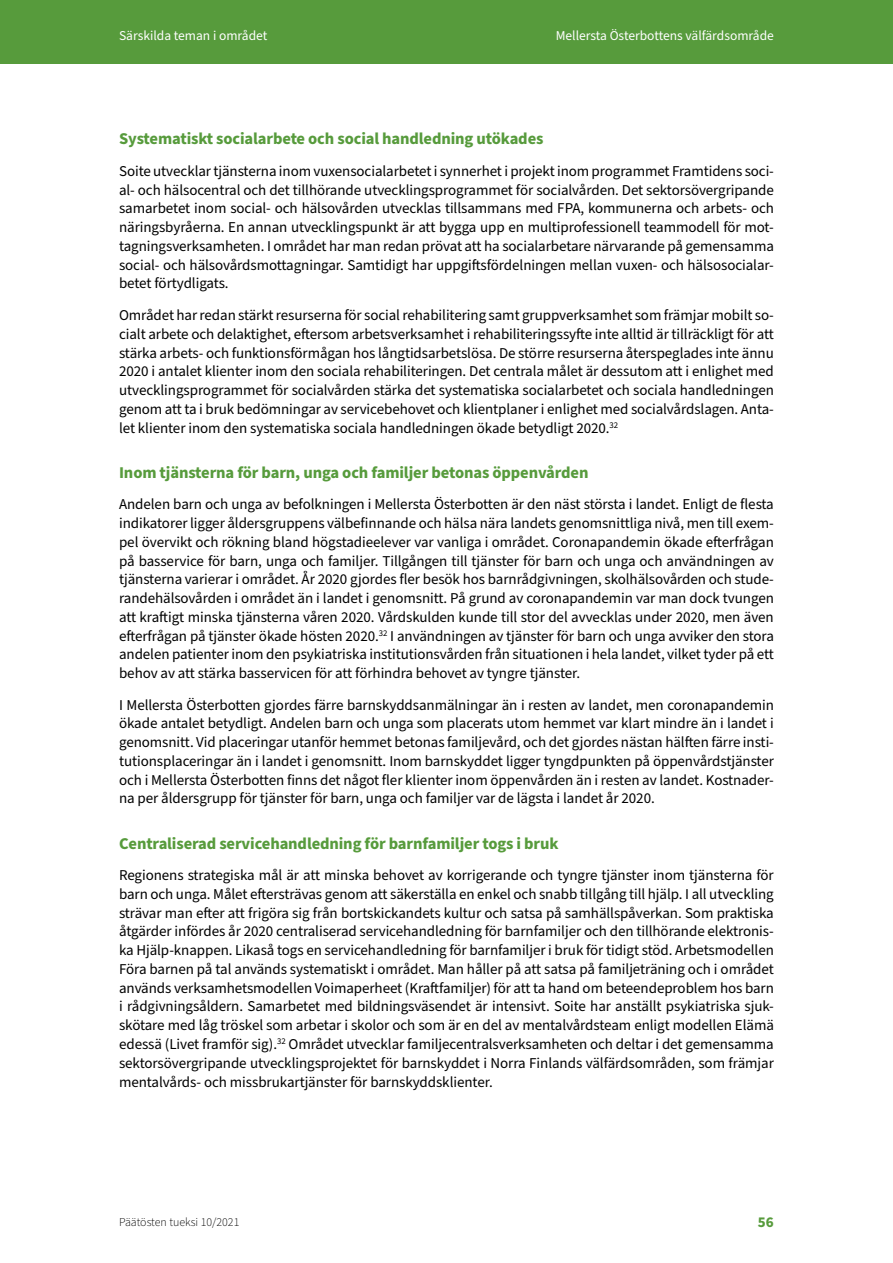
<style>
.page{position:relative;width:893px;height:1263px;background:#fff}
.page>*{position:absolute;margin:0;border:0;box-sizing:border-box;transform-origin:0 0}
.Otsikko_3{font:700 16.5px "Source Sans Pro";letter-spacing:-.01em;color:#579b3c}
.Text{font:15px/18.8px "Source Sans Pro";letter-spacing:-.005em;color:#000;text-align:justify}
.t1{font:700 15px "Source Sans Pro";color:#579b3c}
.t2{font:13.5px "Source Sans Pro";color:#fff}
.t3{font:300 12px "Source Sans Pro";color:#000}
</style>
<div class="page">
<div style="left:0;top:0;width:893px;height:64px;background:#579b3c"></div>
<p class="t2" style="left:119px;top:27px;width:150px">Särskilda teman i området</p>
<p class="t2" style="left:556px;top:27px;width:220px">Mellersta Österbottens välfärdsområde</p>
<h3 class="Otsikko_3" style="left:119px;top:128px;width:426px">Systematiskt socialarbete och social handledning utökades</h3>
<p class="Text" style="left:119px;top:162px;width:656px">Soite utvecklar tjänsterna inom vuxensocialarbetet i synnerhet i projekt inom programmet Framtidens soci&shy;al- och hälsocentral och det tillhörande utvecklingsprogrammet för socialvården. Det sektorsövergripande samarbetet inom social- och hälsovården utvecklas tillsammans med FPA, kommunerna och arbets- och näringsbyråerna. En annan utvecklingspunkt är att bygga upp en multiprofessionell teammodell för mot&shy;tagningsverksamheten. I området har man redan prövat att ha socialarbetare närvarande på gemensamma social- och hälsovårdsmottagningar. Samtidigt har uppgiftsfördelningen mellan vuxen- och hälsosocialar&shy;betet förtydligats.</p>
<p class="Text" style="left:119px;top:306px;width:656px">Området har redan stärkt resurserna för social rehabilitering samt gruppverksamhet som främjar mobilt so&shy;cialt arbete och delaktighet, eftersom arbetsverksamhet i rehabiliteringssyfte inte alltid är tillräckligt för att stärka arbets- och funktionsförmågan hos långtidsarbetslösa. De större resurserna återspeglades inte ännu 2020 i antalet klienter inom den sociala rehabiliteringen. Det centrala målet är dessutom att i enlighet med utvecklingsprogrammet för socialvården stärka det systematiska socialarbetet och sociala handledningen genom att ta i bruk bedömningar av servicebehovet och klientplaner i enlighet med socialvårdslagen. Anta&shy;let klienter inom den systematiska sociala handledningen ökade betydligt 2020.<sup>32</sup></p>
<h3 class="Otsikko_3" style="left:119px;top:461px;width:471px">Inom tjänsterna för barn, unga och familjer betonas öppenvården</h3>
<p class="Text" style="left:119px;top:495px;width:656px">Andelen barn och unga av befolkningen i Mellersta Österbotten är den näst största i landet. Enligt de flesta indikatorer ligger åldersgruppens välbefinnande och hälsa nära landets genomsnittliga nivå, men till exem&shy;pel övervikt och rökning bland högstadieelever var vanliga i området. Coronapandemin ökade efterfrågan på basservice för barn, unga och familjer. Tillgången till tjänster för barn och unga och användningen av tjänsterna varierar i området. År 2020 gjordes fler besök hos barnrådgivningen, skolhälsovården och stude&shy;randehälsovården i området än i landet i genomsnitt. På grund av coronapandemin var man dock tvungen att kraftigt minska tjänsterna våren 2020. Vårdskulden kunde till stor del avvecklas under 2020, men även efterfrågan på tjänster ökade hösten 2020.<sup>32</sup> I användningen av tjänster för barn och unga avviker den stora andelen patienter inom den psykiatriska institutionsvården från situationen i hela landet, vilket tyder på ett behov av att stärka basservicen för att förhindra behovet av tyngre tjänster.</p>
<p class="Text" style="left:119px;top:696px;width:656px">I Mellersta Österbotten gjordes färre barnskyddsanmälningar än i resten av landet, men coronapandemin ökade antalet betydligt. Andelen barn och unga som placerats utom hemmet var klart mindre än i landet i genomsnitt. Vid placeringar utanför hemmet betonas familjevård, och det gjordes nästan hälften färre insti&shy;tutionsplaceringar än i landet i genomsnitt. Inom barnskyddet ligger tyngdpunkten på öppenvårdstjänster och i Mellersta Österbotten finns det något fler klienter inom öppenvården än i resten av landet. Kostnader&shy;na per åldersgrupp för tjänster för barn, unga och familjer var de lägsta i landet år 2020.</p>
<h3 class="Otsikko_3" style="left:119px;top:832px;width:441px">Centraliserad servicehandledning för barnfamiljer togs i bruk</h3>
<p class="Text" style="left:119px;top:866px;width:656px">Regionens strategiska mål är att minska behovet av korrigerande och tyngre tjänster inom tjänsterna för barn och unga. Målet eftersträvas genom att säkerställa en enkel och snabb tillgång till hjälp. I all utveckling strävar man efter att frigöra sig från bortskickandets kultur och satsa på samhällspåverkan. Som praktiska åtgärder infördes år 2020 centraliserad servicehandledning för barnfamiljer och den tillhörande elektronis&shy;ka Hjälp-knappen. Likaså togs en servicehandledning för barnfamiljer i bruk för tidigt stöd. Arbetsmodellen Föra barnen på tal används systematiskt i området. Man håller på att satsa på familjeträning och i området används verksamhetsmodellen Voimaperheet (Kraftfamiljer) för att ta hand om beteendeproblem hos barn i rådgivningsåldern. Samarbetet med bildningsväsendet är intensivt. Soite har anställt psykiatriska sjuk&shy;skötare med låg tröskel som arbetar i skolor och som är en del av mentalvårdsteam enligt modellen Elämä edessä (Livet framför sig).<sup>32</sup> Området utvecklar familjecentralsverksamheten och deltar i det gemensamma sektorsövergripande utvecklingsprojektet för barnskyddet i Norra Finlands välfärdsområden, som främjar mentalvårds- och missbrukartjänster för barnskyddsklienter.</p>
<p class="t3" style="left:119px;top:1214px;width:122px">Päätösten tueksi 10/2021</p>
<p class="t1" style="left:758px;top:1212px;width:17px">56</p>
</div>
